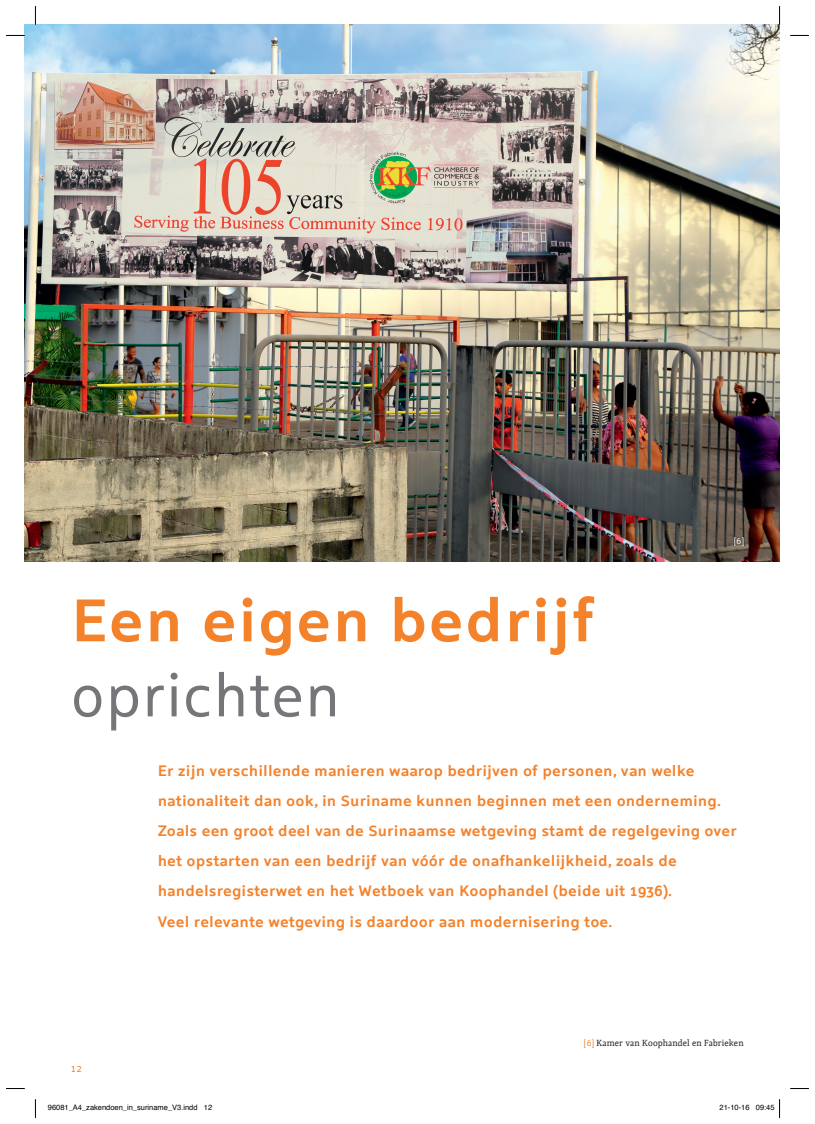
<style>
.page{position:relative;width:815px;height:1124px;background:#fff}
.page>*{position:absolute;margin:0;border:0;box-sizing:border-box;transform-origin:0 0}
.t1{font:700 60px "Holland Sans";letter-spacing:.01em;color:#f4822b}
.t2{font:60px "Holland Sans";letter-spacing:.01em;color:#757679}
.t3{font:700 15px/30px "Holland Sans";color:#f4822b}
.t4{font:10px "Holland Sans";color:#f4822b}
.t5{font:8.75px "Holland Serif";color:#231f20}
.t6{font:8.75px "Holland Serif";color:#fff}
.t7{font:7.5px "Helvetica";color:#000}
.s1{color:#f4822b}
</style>
<div class="page">
<img style="left:25px;top:25px;width:755px;height:537px">
<svg style="left:6px;top:35px;width:19px;height:1px"></svg>
<svg style="left:790px;top:35px;width:19px;height:1px"></svg>
<svg style="left:6px;top:1088px;width:19px;height:1px"></svg>
<svg style="left:790px;top:1088px;width:19px;height:1px"></svg>
<svg style="left:35px;top:6px;width:1px;height:19px"></svg>
<svg style="left:35px;top:1099px;width:1px;height:18px"></svg>
<svg style="left:779px;top:6px;width:1px;height:19px"></svg>
<svg style="left:779px;top:1099px;width:1px;height:18px"></svg>
<h1 class="t1" style="left:71px;top:571px;width:526px">Een eigen bedrijf</h1>
<h1 class="t2" style="left:71px;top:649px;width:271px">oprichten</h1>
<p class="t6" style="left:734px;top:534px;width:12px">[6]</p>
<p class="t3" style="left:158px;top:754px;width:581px">Er zijn verschillende manieren waarop bedrijven of personen, van welke nationaliteit dan ook, in Suriname kunnen beginnen met een onderneming.<br>Zoals een groot deel van de Surinaamse wetgeving stamt de regelgeving over het opstarten van een bedrijf van vóór de onafhankelijkheid, zoals de handelsregisterwet en het Wetboek van Koophandel (beide uit 1936).<br>Veel relevante wetgeving is daardoor aan modernisering toe.</p>
<p class="t4" style="left:71px;top:1060px;width:12px">12</p>
<p class="t5" style="left:584px;top:1035px;width:161px"><span class="s1">[6]</span> Kamer van Koophandel en Fabrieken</p>
<p class="t7" style="left:48px;top:1101px;width:166px">96081_A4_zakendoen_in_suriname_V3.indd 12</p>
<p class="t7" style="left:720px;top:1101px;width:57px">21-10-16 09:45</p>
</div>
